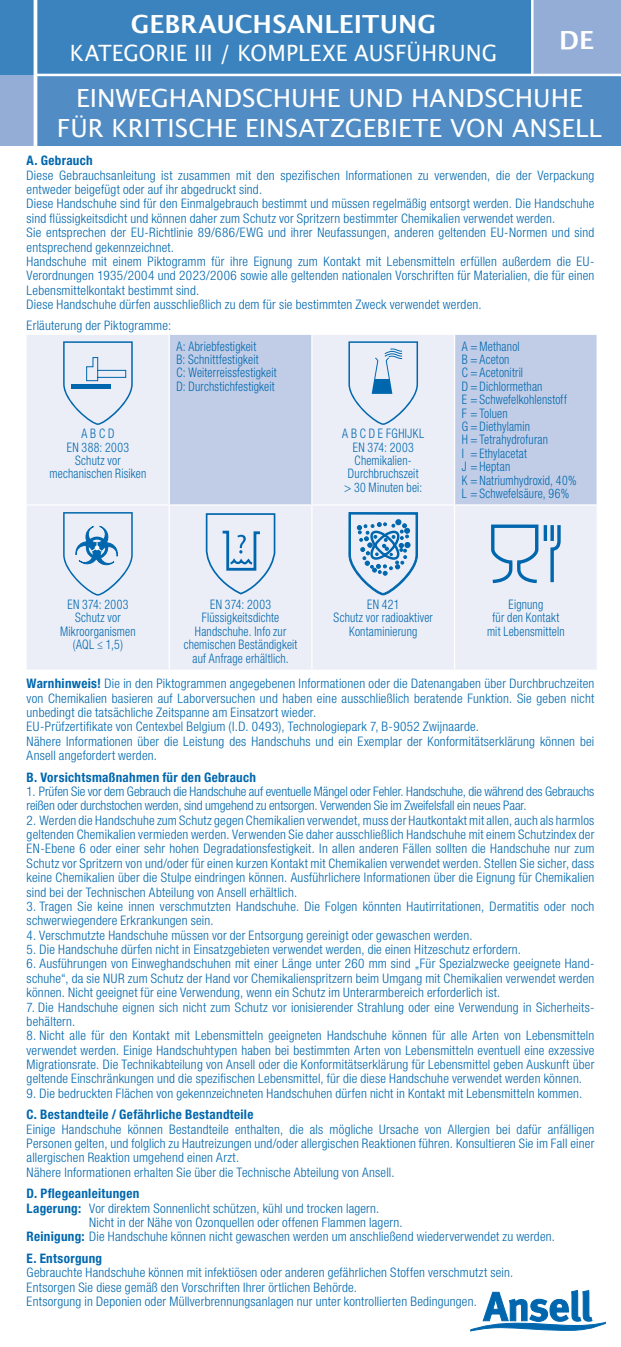
<style>
.page{position:relative;width:621px;height:1347px;background:#fff}
.page>*{position:absolute;margin:0;border:0;box-sizing:border-box;transform-origin:0 0}
.t1{font:25px/30px "Lucida Grande";color:#fff;text-align:center}
.t2{font:700 25px "Lucida Grande";color:#fff}
.t3{font:22.5px "Lucida Grande";letter-spacing:.005em;color:#fff;scale:.95 1}
.t4{font:300 condensed 13px/14.2px "Helvetica Neue LT Std";letter-spacing:.015em;color:#0067ae}
.t5{font:300 condensed 13px/13.2px "Helvetica Neue LT Std";letter-spacing:.015em;color:#0067ae;text-align:center;scale:.9 1}
.t6{font:300 condensed 13px/14.2px "Helvetica Neue LT Std";letter-spacing:-.01em;color:#0067ae}
.t7{font:700 condensed 13px "Helvetica Neue LT Std";letter-spacing:.025em;color:#0067ae}
.s1{font-weight:700}
</style>
<div class="page">
<div style="left:0;top:0;width:620px;height:146px;background:#94add6"></div>
<div style="left:0;top:0;width:35px;height:75px;background:#3b83be"></div>
<div style="left:35px;top:75px;width:585px;height:71px;background:#518dc4"></div>
<div style="left:35px;top:0;width:496px;height:75px;background:#3b83be"></div>
<hr style="left:34px;top:0;width:3px;height:146px;background:#fff">
<hr style="left:35px;top:74px;width:585px;height:2px;background:#fff">
<hr style="left:530px;top:0;width:3px;height:75px;background:#fff">
<hr style="left:620px;top:0;width:1px;height:146px;background:#94add6">
<div style="left:27px;top:335px;width:569px;height:334px;background:#eceef7"></div>
<svg style="left:170px;top:335px;width:426px;height:169px;background:#ccd6eb"></svg>
<hr style="left:454px;top:504px;width:143px;height:1px;background:#fff">
<hr style="left:453px;top:335px;width:2px;height:169px;background:#fff">
<hr style="left:311px;top:504px;width:143px;height:1px;background:#fff">
<hr style="left:453px;top:505px;width:2px;height:164px;background:#fff">
<hr style="left:311px;top:335px;width:1px;height:169px;background:#fff">
<hr style="left:169px;top:504px;width:142px;height:1px;background:#fff">
<hr style="left:311px;top:505px;width:1px;height:164px;background:#fff">
<hr style="left:168px;top:335px;width:2px;height:169px;background:#fff">
<hr style="left:27px;top:504px;width:142px;height:1px;background:#fff">
<hr style="left:168px;top:505px;width:2px;height:164px;background:#fff">
<svg style="left:63px;top:341px;width:70px;height:84px;background:#cedded"></svg>
<svg style="left:348px;top:341px;width:69px;height:84px;background:#cedded"></svg>
<svg style="left:63px;top:512px;width:70px;height:83px;background:#c3d6ea"></svg>
<svg style="left:205px;top:513px;width:70px;height:81px;background:#c8d9ec"></svg>
<svg style="left:348px;top:512px;width:69px;height:83px;background:#a8c7e1"></svg>
<svg style="left:490px;top:524px;width:70px;height:59px;background:#b3cde5"></svg>
<svg style="left:470px;top:1290px;width:134px;height:40px"></svg>
<h1 class="t2" style="left:131px;top:10px;width:306px">GEBRAUCHSANLEITUNG</h1>
<h2 class="t3" style="left:70px;top:40px;width:451px">KATEGORIE III / KOMPLEXE AUSFÜHRUNG</h2>
<h1 class="t2" style="left:558px;top:26px;width:36px">DE</h1>
<h1 class="t1" style="left:57px;top:83px;width:546px">EINWEGHANDSCHUHE UND HANDSCHUHE<br>FÜR KRITISCHE EINSATZGEBIETE VON ANSELL</h1>
<p class="t7" style="left:27px;top:153px;width:68px">A. Gebrauch</p>
<p class="t4" style="left:27px;top:168px;width:569px">Diese Gebrauchsanleitung ist zusammen mit den spezifischen Informationen zu verwenden, die der Verpackung entweder beigefügt oder auf ihr abgedruckt sind.<br>Diese Handschuhe sind für den Einmalgebrauch bestimmt und müssen regelmäßig entsorgt werden. Die Handschuhe sind flüssigkeitsdicht und können daher zum Schutz vor Spritzern bestimmter Chemikalien verwendet werden.<br>Sie entsprechen der EU-Richtlinie 89/686/EWG und ihrer Neufassungen, anderen geltenden EU-Normen und sind entsprechend gekennzeichnet.<br>Handschuhe mit einem Piktogramm für ihre Eignung zum Kontakt mit Lebensmitteln erfüllen außerdem die EU-Verordnungen 1935/2004 und 2023/2006 sowie alle geltenden nationalen Vorschriften für Materialien, die für einen Lebensmittelkontakt bestimmt sind.<br>Diese Handschuhe dürfen ausschließlich zu dem für sie bestimmten Zweck verwendet werden.</p>
<p class="t4" style="left:27px;top:318px;width:146px">Erläuterung der Piktogramme:</p>
<p class="t5" style="left:49px;top:427px;width:109px">A B C D<br>EN 388: 2003<br>Schutz vor mechanischen Risiken</p>
<p class="t5" style="left:176px;top:339px;width:113px;text-align:left">A: Abriebfestigkeit<br>B: Schnittfestigkeit<br>C: Weiterreissfestigkeit<br>D: Durchstichfestigkeit</p>
<p class="t5" style="left:342px;top:427px;width:92px">A B C D E FGHIJKL<br>EN 374: 2003<br>Chemikalien-<br>Durchbruchszeit<br>&gt; 30 Minuten bei:</p>
<p class="t5" style="left:461px;top:339px;width:129px;text-align:left">A =Methanol<br>B =Aceton<br>C =Acetonitril<br>D =Dichlormethan<br>E =Schwefelkohlenstoff<br>F =Toluen<br>G =Diethylamin<br>H =Tetrahydrofuran<br>I =Ethylacetat<br>J =Heptan<br>K =Natriumhydroxid, 40%<br>L =Schwefelsäure, 96%</p>
<p class="t5" style="left:60px;top:597px;width:85px">EN 374: 2003<br>Schutz vor<br>Mikroorganismen (AQL ≤ 1,5)</p>
<p class="t5" style="left:183px;top:597px;width:128px">EN 374: 2003<br>Flüssigkeitsdichte<br>Handschuhe. Info zur chemischen Beständigkeit auf Anfrage erhältlich.</p>
<p class="t5" style="left:333px;top:597px;width:112px">EN 421<br>Schutz vor radioaktiver<br>Kontaminierung</p>
<p class="t5" style="left:486px;top:597px;width:88px">Eignung<br>für den Kontakt mit Lebensmitteln</p>
<p class="t4" style="left:27px;top:676px;width:568px"><span class="s1">Warnhinweis!</span> Die in den Piktogrammen angegebenen Informationen oder die Datenangaben über Durchbruchzeiten von Chemikalien basieren auf Laborversuchen und haben eine ausschließlich beratende Funktion. Sie geben nicht unbedingt die tatsächliche Zeitspanne am Einsatzort wieder.<br>EU-Prüfzertifikate von Centexbel Belgium (I.D. 0493), Technologiepark 7, B-9052 Zwijnaarde.<br>Nähere Informationen über die Leistung des Handschuhs und ein Exemplar der Konformitätserklärung können bei Ansell angefordert werden.</p>
<p class="t7" style="left:27px;top:769px;width:231px">B. Vorsichtsmaßnahmen für den Gebrauch</p>
<p class="t6" style="left:27px;top:784px;width:568px">1. Prüfen Sie vor dem Gebrauch die Handschuhe auf eventuelle Mängel oder Fehler. Handschuhe, die während des Gebrauchs reißen oder durchstochen werden, sind umgehend zu entsorgen. Verwenden Sie im Zweifelsfall ein neues Paar.</p>
<p class="t4" style="left:27px;top:813px;width:568px;text-align:justify">2. Werden die Handschuhe zum Schutz gegen Chemikalien verwendet, muss der Hautkontakt mit allen, auch als harmlos geltenden Chemikalien vermieden werden. Verwenden Sie daher ausschließlich Handschuhe mit einem Schutzindex der EN-Ebene 6 oder einer sehr hohen Degradationsfestigkeit. In allen anderen Fällen sollten die Handschuhe nur zum Schutz vor Spritzern von und/oder für einen kurzen Kontakt mit Chemikalien verwendet werden. Stellen Sie sicher, dass keine Chemikalien über die Stulpe eindringen können. Ausführlichere Informationen über die Eignung für Chemikalien sind bei der Technischen Abteilung von Ansell erhältlich.</p>
<p class="t4" style="left:27px;top:899px;width:568px">3. Tragen Sie keine innen verschmutzten Handschuhe. Die Folgen könnten Hautirritationen, Dermatitis oder noch schwerwiegendere Erkrankungen sein.</p>
<p class="t4" style="left:27px;top:927px;width:447px">4. Verschmutzte Handschuhe müssen vor der Entsorgung gereinigt oder gewaschen werden.</p>
<p class="t4" style="left:27px;top:942px;width:495px">5. Die Handschuhe dürfen nicht in Einsatzgebieten verwendet werden, die einen Hitzeschutz erfordern.</p>
<p class="t4" style="left:27px;top:956px;width:568px;text-align:justify">6. Ausführungen von Einweghandschuhen mit einer Länge unter 260 mm sind „Für Spezialzwecke geeignete Hand&shy;schuhe“, da sie NUR zum Schutz der Hand vor Chemikalienspritzern beim Umgang mit Chemikalien verwendet werden können. Nicht geeignet für eine Verwendung, wenn ein Schutz im Unterarmbereich erforderlich ist.</p>
<p class="t4" style="left:27px;top:999px;width:567px">7. Die Handschuhe eignen sich nicht zum Schutz vor ionisierender Strahlung oder eine Verwendung in Sicherheits&shy;behältern.</p>
<p class="t4" style="left:27px;top:1028px;width:568px;text-align:justify">8. Nicht alle für den Kontakt mit Lebensmitteln geeigneten Handschuhe können für alle Arten von Lebensmitteln verwendet werden. Einige Handschuhtypen haben bei bestimmten Arten von Lebensmitteln eventuell eine exzessive Migrationsrate. Die Technikabteilung von Ansell oder die Konformitätserklärung für Lebensmittel geben Auskunft über geltende Einschränkungen und die spezifischen Lebensmittel, für die diese Handschuhe verwendet werden können.</p>
<p class="t4" style="left:27px;top:1086px;width:556px">9. Die bedruckten Flächen von gekennzeichneten Handschuhen dürfen nicht in Kontakt mit Lebensmitteln kommen.</p>
<p class="t7" style="left:27px;top:1106px;width:228px">C. Bestandteile / Gefährliche Bestandteile</p>
<p class="t4" style="left:27px;top:1121px;width:568px">Einige Handschuhe können Bestandteile enthalten, die als mögliche Ursache von Allergien bei dafür anfälligen Personen gelten, und folglich zu Hautreizungen und/oder allergischen Reaktionen führen. Konsultieren Sie im Fall einer allergischen Reaktion umgehend einen Arzt.<br>Nähere Informationen erhalten Sie über die Technische Abteilung von Ansell.</p>
<p class="t7" style="left:27px;top:1185px;width:114px">D. Pflegeanleitungen</p>
<p class="t4" style="left:27px;top:1200px;width:354px"><span class="s1">Lagerung:</span> Vor direktem Sonnenlicht schützen, kühl und trocken lagern.</p>
<p class="t4" style="left:89px;top:1215px;width:314px">Nicht in der Nähe von Ozonquellen oder offenen Flammen lagern.</p>
<p class="t4" style="left:27px;top:1229px;width:529px"><span class="s1">Reinigung:</span> Die Handschuhe können nicht gewaschen werden um anschließend wiederverwendet zu werden.</p>
<p class="t7" style="left:27px;top:1250px;width:77px">E. Entsorgung</p>
<p class="t4" style="left:27px;top:1265px;width:487px">Gebrauchte Handschuhe können mit infektiösen oder anderen gefährlichen Stoffen verschmutzt sein.<br>Entsorgen Sie diese gemäß den Vorschriften Ihrer örtlichen Behörde.<br>Entsorgung in Deponien oder Müllverbrennungsanlagen nur unter kontrollierten Bedingungen.</p>
</div>
